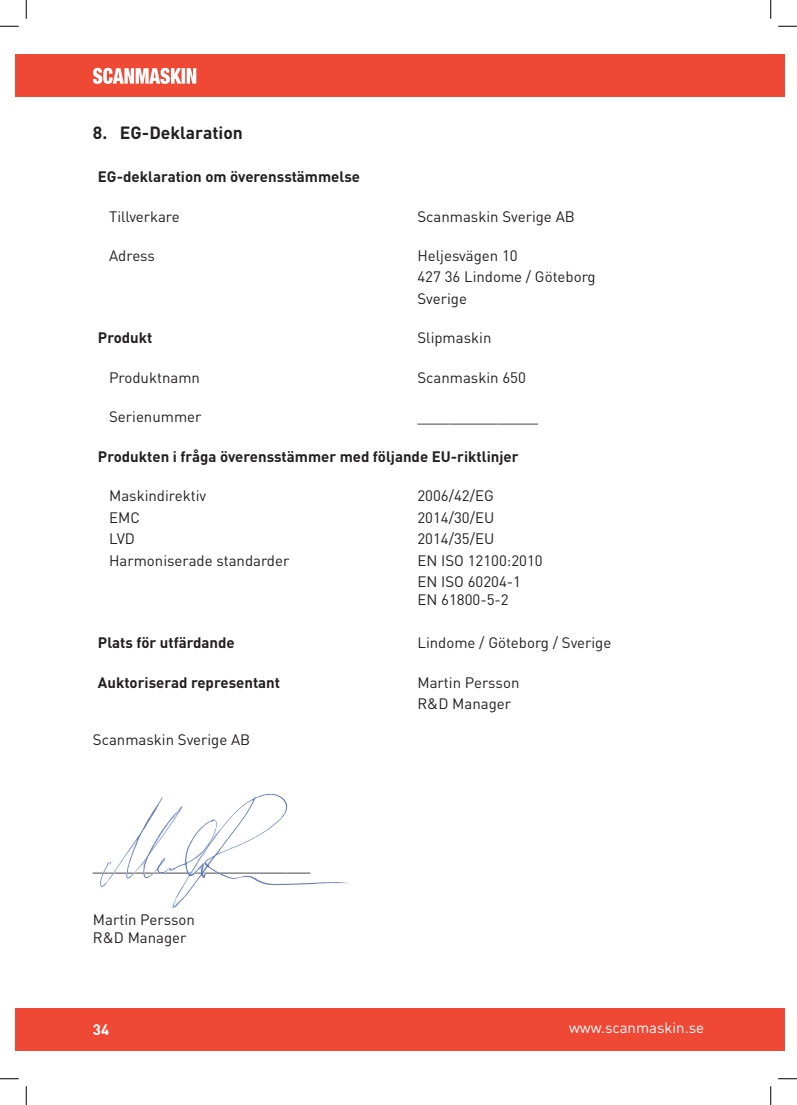
<style>
.page{position:relative;width:797px;height:1105px;background:#fff}
.page>*{position:absolute;margin:0;border:0;box-sizing:border-box;transform-origin:0 0}
.t1{font:700 17.5px "DIN Pro";color:#231f20}
.t2{font:15px/21.5px "DIN Pro";color:#231f20}
.t3{font:700 15px "DIN Pro";color:#231f20}
.t4{font:15px "DIN Pro";color:#fff}
.t5{font:700 15px "DIN Pro";color:#fff}
</style>
<div class="page">
<img style="left:100px;top:793px;width:249px;height:115px">
<div style="left:16px;top:55px;width:769px;height:42px;background:#ef4835"></div>
<div style="left:16px;top:1008px;width:769px;height:42px;background:#ef4835"></div>
<svg style="left:93px;top:68px;width:103px;height:16px"></svg>
<svg style="left:0;top:25px;width:19px;height:2px"></svg>
<svg style="left:778px;top:25px;width:19px;height:2px"></svg>
<svg style="left:0;top:1078px;width:19px;height:1px"></svg>
<svg style="left:778px;top:1078px;width:19px;height:1px"></svg>
<svg style="left:25px;top:0;width:2px;height:19px"></svg>
<svg style="left:25px;top:1086px;width:2px;height:19px"></svg>
<svg style="left:770px;top:0;width:1px;height:19px"></svg>
<svg style="left:770px;top:1086px;width:1px;height:19px"></svg>
<p class="t1" style="left:93px;top:119px;width:151px">8. EG-Deklaration</p>
<p class="t3" style="left:98px;top:165px;width:264px">EG-deklaration om överensstämmelse</p>
<p class="t2" style="left:109px;top:204px;width:72px">Tillverkare</p>
<p class="t2" style="left:417px;top:204px;width:159px">Scanmaskin Sverige AB</p>
<p class="t2" style="left:109px;top:243px;width:47px">Adress</p>
<p class="t2" style="left:417px;top:243px;width:180px">Heljesvägen 10<br>427 36 Lindome / Göteborg<br>Sverige</p>
<p class="t3" style="left:98px;top:326px;width:56px">Produkt</p>
<p class="t2" style="left:417px;top:326px;width:75px">Slipmaskin</p>
<p class="t2" style="left:109px;top:365px;width:92px">Produktnamn</p>
<p class="t2" style="left:417px;top:365px;width:110px">Scanmaskin 650</p>
<p class="t2" style="left:109px;top:405px;width:94px">Serienummer</p>
<p class="t2" style="left:417px;top:405px;width:122px">_______________</p>
<p class="t3" style="left:98px;top:445px;width:422px">Produkten i fråga överensstämmer med följande EU-riktlinjer</p>
<p class="t2" style="left:109px;top:484px;width:99px">Maskindirektiv</p>
<p class="t2" style="left:417px;top:484px;width:78px">2006/42/EG</p>
<p class="t2" style="left:109px;top:505px;width:32px">EMC</p>
<p class="t2" style="left:417px;top:505px;width:78px">2014/30/EU</p>
<p class="t2" style="left:109px;top:527px;width:27px">LVD</p>
<p class="t2" style="left:417px;top:527px;width:78px">2014/35/EU</p>
<p class="t2" style="left:109px;top:548px;width:182px">Harmoniserade standarder</p>
<p class="t2" style="left:417px;top:548px;width:127px">EN ISO 12100:2010<br>EN ISO 60204-1</p>
<p class="t2" style="left:417px;top:587px;width:93px">EN 61800-5-2</p>
<p class="t3" style="left:98px;top:631px;width:138px">Plats för utfärdande</p>
<p class="t2" style="left:417px;top:630px;width:195px">Lindome / Göteborg / Sverige</p>
<p class="t3" style="left:98px;top:670px;width:184px">Auktoriserad representant</p>
<p class="t2" style="left:417px;top:670px;width:103px">Martin Persson<br>R&amp;D Manager</p>
<p class="t2" style="left:93px;top:727px;width:159px">Scanmaskin Sverige AB</p>
<p class="t2" style="left:93px;top:853px;width:219px">___________________________</p>
<p class="t2" style="left:93px;top:909px;width:103px;line-height:18px">Martin Persson<br>R&amp;D Manager</p>
<p class="t5" style="left:93px;top:1017px;width:18px">34</p>
<p class="t4" style="left:569px;top:1016px;width:137px">www.scanmaskin.se</p>
</div>
